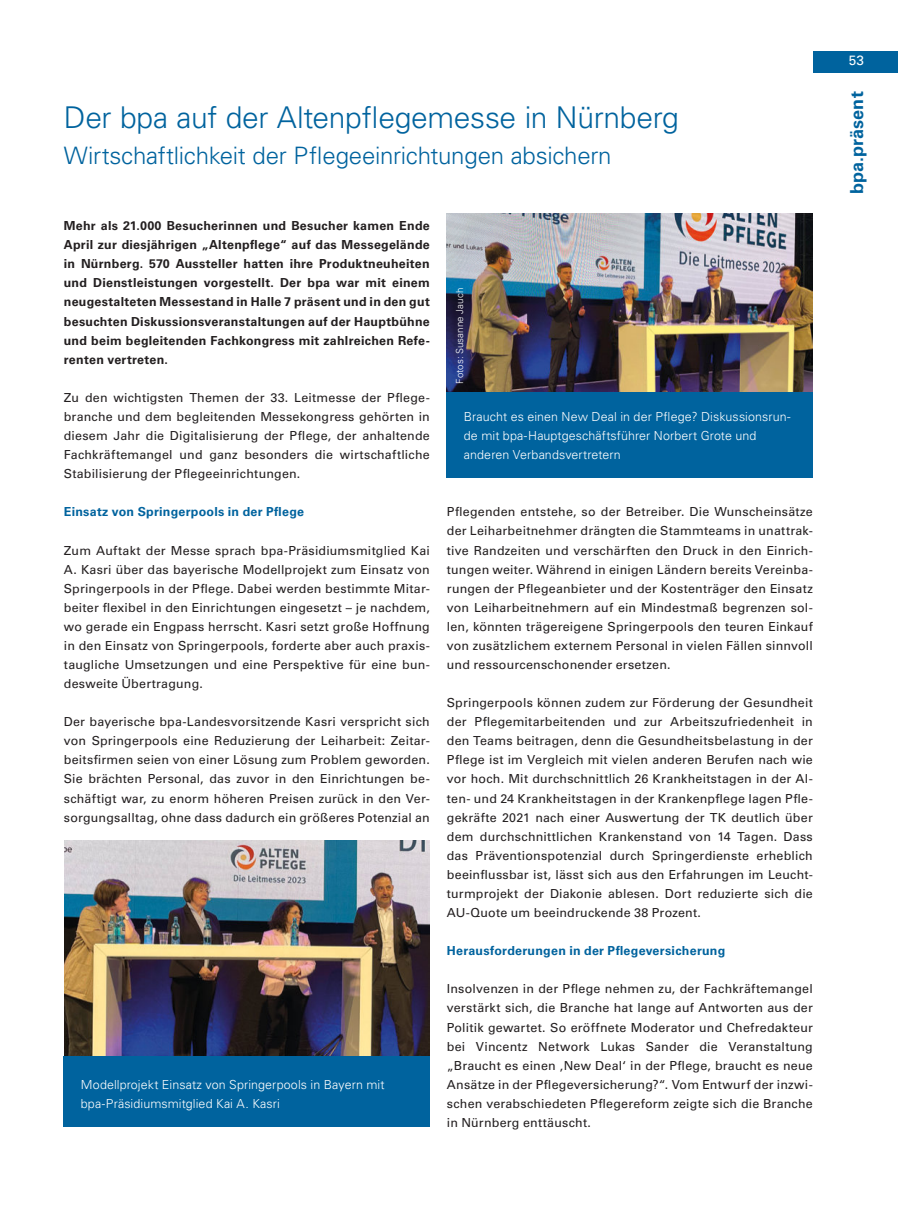
<style>
.page{position:relative;width:898px;height:1212px;background:#fff}
.page>*{position:absolute;margin:0;border:0;box-sizing:border-box;transform-origin:0 0}
.t1{font:300 30px "Univers LT Std";letter-spacing:-.01em;color:#00639e}
.t2{font:300 24px "Univers LT Std";letter-spacing:-.01em;color:#00639e}
.t3{font:700 18px "Univers LT Std";letter-spacing:.005em;color:#00639e}
.t4{font:13.5px "Univers LT Std";color:#fff}
.t5{font:12.45px/19px "Univers LT Std";letter-spacing:.015em;color:#231f20;text-align:justify}
.t6{font:700 12.45px/19px "Univers LT Std";letter-spacing:.02em;color:#231f20;text-align:justify}
.t7{font:300 12.45px/19px "Univers LT Std";letter-spacing:.005em;color:#fff}
.t8{font:700 12.45px "Univers LT Std";letter-spacing:.02em;color:#00639e}
.t9{font:300 9.75px "Univers LT Std";letter-spacing:.005em;color:#fff}
</style>
<div class="page">
<div style="left:812px;top:51px;width:85px;height:21px;background:#00639e"></div>
<img style="left:64px;top:841px;width:365px;height:216px">
<div style="left:64px;top:1057px;width:365px;height:70px;background:#00639e"></div>
<img style="left:446px;top:214px;width:366px;height:179px">
<div style="left:446px;top:393px;width:366px;height:85px;background:#00639e"></div>
<h1 class="t1" style="left:64px;top:99px;width:616px">Der bpa auf der Altenpflegemesse in Nürnberg</h1>
<h2 class="t2" style="left:64px;top:141px;width:549px">Wirtschaftlichkeit der Pflegeeinrichtungen absichern</h2>
<p class="t6" style="left:64px;top:216px;width:367px">Mehr als 21.000 Besucherinnen und Besucher kamen Ende April zur diesjährigen „Altenpflege“ auf das Messegelände in Nürnberg. 570 Aussteller hatten ihre Produktneuheiten und Dienstleistungen vorgestellt. Der bpa war mit einem neugestalteten Messestand in Halle 7 präsent und in den gut besuchten Diskussionsveranstaltungen auf der Hauptbühne und beim begleitenden Fachkongress mit zahlreichen Refe&shy;renten vertreten.</p>
<p class="t5" style="left:64px;top:388px;width:367px">Zu den wichtigsten Themen der 33. Leitmesse der Pflege&shy;branche und dem begleitenden Messekongress gehörten in diesem Jahr die Digitalisierung der Pflege, der anhaltende Fachkräftemangel und ganz besonders die wirtschaftliche Stabilisierung der Pflegeeinrichtungen.</p>
<p class="t8" style="left:64px;top:505px;width:242px">Einsatz von Springerpools in der Pflege</p>
<p class="t5" style="left:64px;top:541px;width:367px">Zum Auftakt der Messe sprach bpa-Präsidiumsmitglied Kai A. Kasri über das bayerische Modellprojekt zum Einsatz von Springerpools in der Pflege. Dabei werden bestimmte Mitar&shy;beiter flexibel in den Einrichtungen eingesetzt – je nachdem, wo gerade ein Engpass herrscht. Kasri setzt große Hoffnung in den Einsatz von Springerpools, forderte aber auch praxis&shy;taugliche Umsetzungen und eine Perspektive für eine bun&shy;desweite Übertragung.</p>
<p class="t5" style="left:64px;top:712px;width:367px">Der bayerische bpa-Landesvorsitzende Kasri verspricht sich von Springerpools eine Reduzierung der Leiharbeit: Zeitar&shy;beitsfirmen seien von einer Lösung zum Problem geworden.<br>Sie brächten Personal, das zuvor in den Einrichtungen be&shy;schäftigt war, zu enorm höheren Preisen zurück in den Ver&shy;sorgungsalltag, ohne dass dadurch ein größeres Potenzial an</p>
<p class="t7" style="left:81px;top:1075px;width:305px">Modellprojekt Einsatz von Springerpools in Bayern mit bpa-Präsidiumsmitglied Kai A. Kasri</p>
<p class="t9" style="left:453px;top:384px;width:97px;rotate:-90deg">Fotos: Susanne Jauch</p>
<p class="t7" style="left:463px;top:407px;width:328px">Braucht es einen New Deal in der Pflege? Diskussionsrun&shy;de mit bpa-Hauptgeschäftsführer Norbert Grote und anderen Verbandsvertretern</p>
<p class="t5" style="left:446px;top:502px;width:367px">Pflegenden entstehe, so der Betreiber. Die Wunscheinsätze der Leiharbeitnehmer drängten die Stammteams in unattrak&shy;tive Randzeiten und verschärften den Druck in den Einrich&shy;tungen weiter. Während in einigen Ländern bereits Vereinba&shy;rungen der Pflegeanbieter und der Kostenträger den Einsatz von Leiharbeitnehmern auf ein Mindestmaß begrenzen sol&shy;len, könnten trägereigene Springerpools den teuren Einkauf von zusätzlichem externem Personal in vielen Fällen sinnvoll und ressourcenschonender ersetzen.</p>
<p class="t5" style="left:446px;top:693px;width:367px">Springerpools können zudem zur Förderung der Gesundheit der Pflegemitarbeitenden und zur Arbeitszufriedenheit in den Teams beitragen, denn die Gesundheitsbelastung in der Pflege ist im Vergleich mit vielen anderen Berufen nach wie vor hoch. Mit durchschnittlich 26 Krankheitstagen in der Al&shy;ten- und 24 Krankheitstagen in der Krankenpflege lagen Pfle&shy;gekräfte 2021 nach einer Auswertung der TK deutlich über dem durchschnittlichen Krankenstand von 14 Tagen. Dass das Präventionspotenzial durch Springerdienste erheblich beeinflussbar ist, lässt sich aus den Erfahrungen im Leucht&shy;turmprojekt der Diakonie ablesen. Dort reduzierte sich die AU-Quote um beeindruckende 38 Prozent.</p>
<p class="t8" style="left:446px;top:943px;width:280px">Herausforderungen in der Pflegeversicherung</p>
<p class="t5" style="left:446px;top:979px;width:367px">Insolvenzen in der Pflege nehmen zu, der Fachkräftemangel verstärkt sich, die Branche hat lange auf Antworten aus der Politik gewartet. So eröffnete Moderator und Chefredakteur bei Vincentz Network Lukas Sander die Veranstaltung „Braucht es einen ‚New Deal‘ in der Pflege, braucht es neue Ansätze in der Pflegeversicherung?“. Vom Entwurf der inzwi&shy;schen verabschiedeten Pflegereform zeigte sich die Branche in Nürnberg enttäuscht.</p>
<p class="t4" style="left:848px;top:52px;width:17px">53</p>
<h3 class="t3" style="left:845px;top:194px;width:104px;rotate:-90deg">bpa.präsent</h3>
</div>
